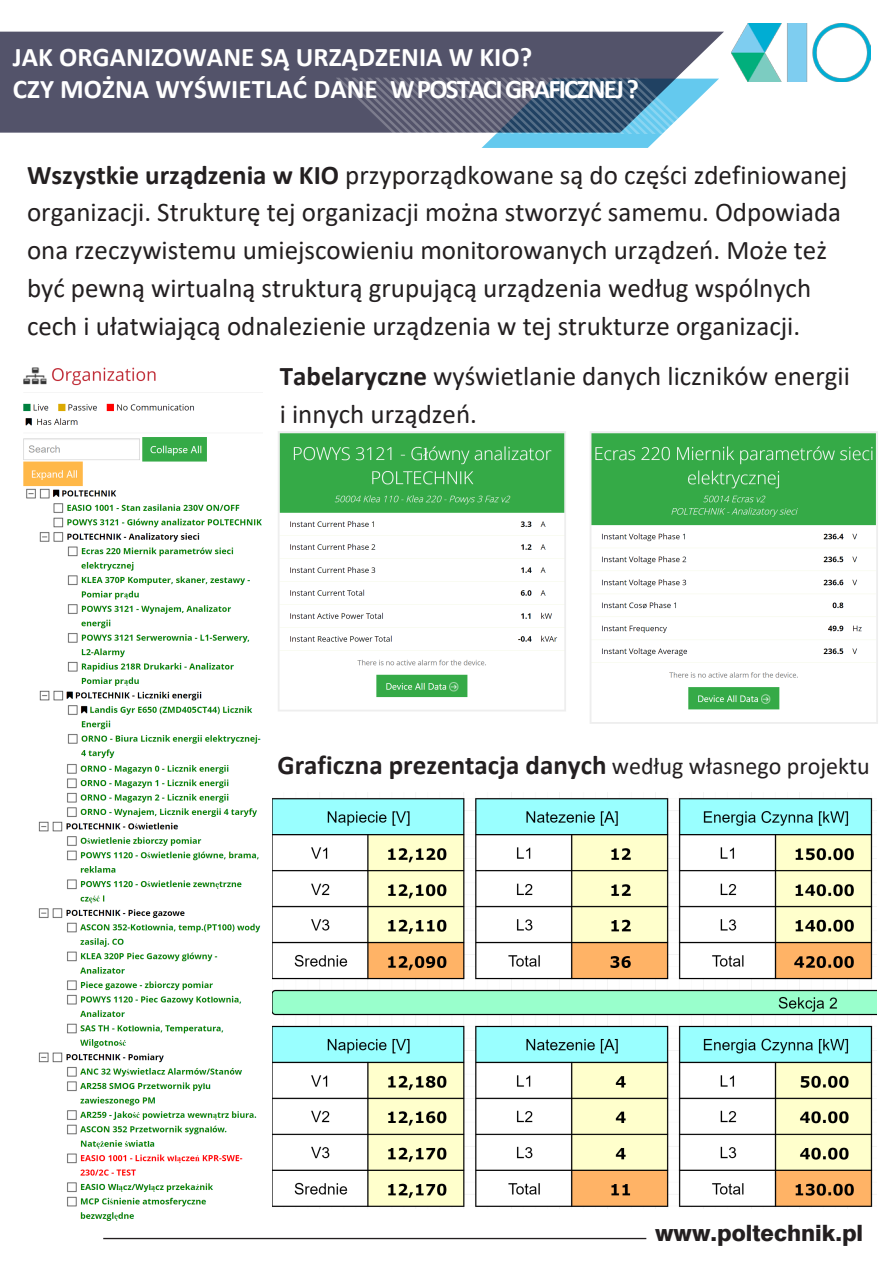
<style>
.page{position:relative;width:893px;height:1263px;background:#fff}
.page>*{position:absolute;margin:0;border:0;box-sizing:border-box;transform-origin:0 0}
.t1{font:27px/37.8px "Calibri";color:#231f20}
.t2{font:700 27px/32.4px "Calibri";color:#fff}
.t3{font:700 27px "Calibri";color:#231f20}
.t4{font:800 22.5px "Swiss 721 BT";color:#231f20}
.s1{font-weight:700}
.s2{font-weight:400;font-size:24px}
</style>
<div class="page">
<div style="left:0;top:32px;width:724px;height:101px;background:#53536a"></div>
<svg style="left:336px;top:78px;width:383px;height:70px"></svg>
<hr style="left:103px;top:1238px;width:543px;height:1px;background:#231f20">
<img style="left:731px;top:24px;width:139px;height:57px">
<img style="left:23px;top:367px;width:239px;height:854px">
<img style="left:278px;top:431px;width:600px;height:293px">
<img style="left:272px;top:792px;width:604px;height:417px">
<p class="t2" style="left:13px;top:41px;width:628px">JAK ORGANIZOWANE SĄ URZĄDZENIA W KIO?<br>CZY MOŻNA WYŚWIETLAĆ DANE W POSTACI GRAFICZNEJ ?</p>
<p class="t1" style="left:27px;top:155px;width:822px"><span class="s1">Wszystkie urządzenia w KIO</span> przyporządkowane są do części zdefiniowanej organizacji. Strukturę tej organizacji można stworzyć samemu. Odpowiada ona rzeczywistemu umiejscowieniu monitorowanych urządzeń. Może też być pewną wirtualną strukturą grupującą urządzenia według wspólnych cech i ułatwiającą odnalezienie urządzenia w tej strukturze organizacji.</p>
<p class="t1" style="left:280px;top:356px;width:571px"><span class="s1">Tabelaryczne</span> wyświetlanie danych liczników energii i innych urządzeń.</p>
<p class="t3" style="left:278px;top:746px;width:594px">Graficzna prezentacja danych <span class="s2">według własnego projektu</span></p>
<p class="t4" style="left:655px;top:1219px;width:210px">www.poltechnik.pl</p>
</div>
